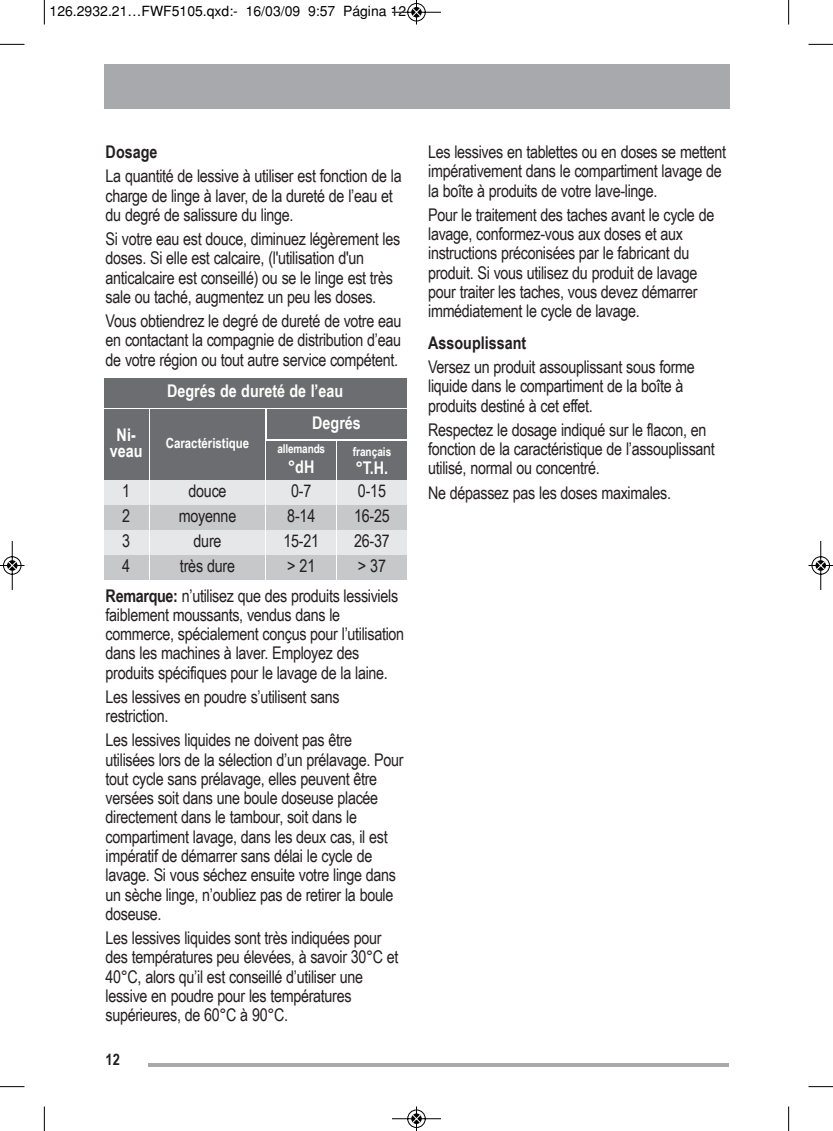
<style>
.page{position:relative;width:833px;height:1131px;background:#fff}
.page>*{position:absolute;margin:0;border:0;box-sizing:border-box;transform-origin:0 0}
.t1{font:17.5px/19.2px "Arial Narrow";letter-spacing:-.02em;color:#231f20}
.t2{font:700 17.5px/15.8px "Arial Narrow";color:#fff;text-align:center}
.t3{font:700 17.5px "Arial Narrow";color:#231f20}
.t4{font:700 15.75px "Arial Narrow";color:#231f20}
.t5{font:14px "Helvetica";color:#000}
.t6{font:700 14px "Arial Narrow";color:#fff}
.t7{font:700 12.25px "Arial Narrow";letter-spacing:-.015em;color:#fff}
.s1{font-weight:700}
</style>
<div class="page">
<div style="left:104px;top:377px;width:302px;height:30px;background:#6c6d70"></div>
<div style="left:104px;top:409px;width:45px;height:71px;background:#6c6d70"></div>
<div style="left:267px;top:409px;width:139px;height:30px;background:#6c6d70"></div>
<div style="left:267px;top:440px;width:69px;height:40px;background:#6c6d70"></div>
<div style="left:337px;top:440px;width:69px;height:40px;background:#6c6d70"></div>
<div style="left:150px;top:409px;width:115px;height:71px;background:#6c6d70"></div>
<div style="left:104px;top:480px;width:45px;height:25px;background:#e6e7e9"></div>
<div style="left:267px;top:480px;width:69px;height:25px;background:#e6e7e9"></div>
<div style="left:337px;top:480px;width:69px;height:25px;background:#e6e7e9"></div>
<div style="left:150px;top:480px;width:115px;height:25px;background:#e6e7e9"></div>
<div style="left:104px;top:505px;width:45px;height:25px;background:#c7c8ca"></div>
<div style="left:267px;top:505px;width:69px;height:25px;background:#c7c8ca"></div>
<div style="left:337px;top:505px;width:69px;height:25px;background:#c7c8ca"></div>
<div style="left:150px;top:505px;width:115px;height:25px;background:#c7c8ca"></div>
<div style="left:104px;top:530px;width:45px;height:24px;background:#e6e7e9"></div>
<div style="left:267px;top:530px;width:69px;height:24px;background:#e6e7e9"></div>
<div style="left:337px;top:530px;width:69px;height:24px;background:#e6e7e9"></div>
<div style="left:150px;top:530px;width:115px;height:24px;background:#e6e7e9"></div>
<div style="left:104px;top:554px;width:45px;height:25px;background:#c7c8ca"></div>
<div style="left:267px;top:554px;width:69px;height:25px;background:#c7c8ca"></div>
<div style="left:337px;top:554px;width:69px;height:25px;background:#c7c8ca"></div>
<div style="left:150px;top:554px;width:115px;height:25px;background:#c7c8ca"></div>
<hr style="left:149px;top:1063px;width:580px;height:3px;background:#a8a9ad">
<div style="left:104px;top:64px;width:625px;height:45px;background:#a8a9ad"></div>
<svg style="left:44px;top:0;width:1px;height:25px"></svg>
<svg style="left:0;top:44px;width:24px;height:1px"></svg>
<svg style="left:788px;top:0;width:1px;height:25px"></svg>
<svg style="left:808px;top:44px;width:25px;height:1px"></svg>
<svg style="left:44px;top:1106px;width:1px;height:24px"></svg>
<svg style="left:0;top:1086px;width:24px;height:1px"></svg>
<svg style="left:788px;top:1106px;width:1px;height:24px"></svg>
<svg style="left:808px;top:1086px;width:25px;height:1px"></svg>
<svg style="left:392px;top:0;width:49px;height:25px"></svg>
<svg style="left:392px;top:1106px;width:49px;height:24px"></svg>
<svg style="left:0;top:541px;width:25px;height:49px"></svg>
<svg style="left:808px;top:541px;width:25px;height:49px"></svg>
<p class="t5" style="left:50px;top:3px;width:358px">126.2932.21…FWF5105.qxd:- 16/03/09 9:57 Página 12</p>
<p class="t3" style="left:106px;top:142px;width:53px">Dosage</p>
<p class="t1" style="left:106px;top:166px;width:298px">La quantité de lessive à utiliser est fonction de la charge de linge à laver, de la dureté de l’eau et du degré de salissure du linge.</p>
<p class="t1" style="left:106px;top:229px;width:296px">Si votre eau est douce, diminuez légèrement les doses. Si elle est calcaire, (l'utilisation d'un anticalcaire est conseillé) ou se le linge est très sale ou taché, augmentez un peu les doses.</p>
<p class="t1" style="left:106px;top:311px;width:297px;text-align:justify">Vous obtiendrez le degré de dureté de votre eau en contactant la compagnie de distribution d’eau de votre région ou tout autre service compétent.</p>
<p class="t2" style="left:110px;top:427px;width:34px">Ni&shy;veau</p>
<p class="t2" style="left:167px;top:383px;width:178px">Degrés de dureté de l’eau</p>
<p class="t6" style="left:166px;top:435px;width:85px">Caractéristique</p>
<p class="t2" style="left:312px;top:414px;width:50px">Degrés</p>
<p class="t7" style="left:277px;top:442px;width:49px">allemands</p>
<p class="t2" style="left:288px;top:458px;width:28px">°dH</p>
<p class="t7" style="left:353px;top:445px;width:40px">français</p>
<p class="t2" style="left:356px;top:459px;width:34px">°T.H.</p>
<p class="t1" style="left:122px;top:481px;width:9px">1</p>
<p class="t1" style="left:188px;top:481px;width:40px">douce</p>
<p class="t1" style="left:291px;top:481px;width:22px">0-7</p>
<p class="t1" style="left:358px;top:481px;width:30px">0-15</p>
<p class="t1" style="left:122px;top:506px;width:9px">2</p>
<p class="t1" style="left:179px;top:506px;width:59px">moyenne</p>
<p class="t1" style="left:287px;top:506px;width:30px">8-14</p>
<p class="t1" style="left:354px;top:506px;width:37px">16-25</p>
<p class="t1" style="left:122px;top:531px;width:9px">3</p>
<p class="t1" style="left:194px;top:531px;width:30px">dure</p>
<p class="t1" style="left:283px;top:531px;width:37px">15-21</p>
<p class="t1" style="left:354px;top:531px;width:37px">26-37</p>
<p class="t1" style="left:122px;top:555px;width:9px">4</p>
<p class="t1" style="left:180px;top:555px;width:57px">très dure</p>
<p class="t1" style="left:287px;top:555px;width:30px">&gt; 21</p>
<p class="t1" style="left:358px;top:555px;width:30px">&gt; 37</p>
<p class="t1" style="left:106px;top:585px;width:300px"><span class="s1">Remarque:</span> n’utilisez que des produits lessiviels faiblement moussants, vendus dans le commerce, spécialement conçus pour l’utilisation dans les machines à laver. Employez des produits spécifiques pour le lavage de la laine.</p>
<p class="t1" style="left:106px;top:687px;width:235px">Les lessives en poudre s’utilisent sans restriction.</p>
<p class="t1" style="left:106px;top:730px;width:300px">Les lessives liquides ne doivent pas être utilisées lors de la sélection d’un prélavage. Pour tout cycle sans prélavage, elles peuvent être versées soit dans une boule doseuse placée directement dans le tambour, soit dans le compartiment lavage, dans les deux cas, il est impératif de démarrer sans délai le cycle de lavage. Si vous séchez ensuite votre linge dans un sèche linge, n’oubliez pas de retirer la boule doseuse.</p>
<p class="t1" style="left:106px;top:928px;width:295px">Les lessives liquides sont très indiquées pour des températures peu élevées, à savoir 30°C et 40°C, alors qu’il est conseillé d’utiliser une lessive en poudre pour les températures supérieures, de 60°C à 90°C.</p>
<p class="t4" style="left:106px;top:1050px;width:16px">12</p>
<p class="t1" style="left:428px;top:142px;width:299px">Les lessives en tablettes ou en doses se mettent impérativement dans le compartiment lavage de la boîte à produits de votre lave-linge.</p>
<p class="t1" style="left:428px;top:205px;width:288px">Pour le traitement des taches avant le cycle de lavage, conformez-vous aux doses et aux instructions préconisées par le fabricant du produit. Si vous utilisez du produit de lavage pour traiter les taches, vous devez démarrer immédiatement le cycle de lavage.</p>
<p class="t3" style="left:428px;top:332px;width:100px">Assouplissant</p>
<p class="t1" style="left:428px;top:357px;width:268px">Versez un produit assouplissant sous forme liquide dans le compartiment de la boîte à produits destiné à cet effet.</p>
<p class="t1" style="left:428px;top:420px;width:288px">Respectez le dosage indiqué sur le flacon, en fonction de la caractéristique de l’assouplissant utilisé, normal ou concentré.</p>
<p class="t1" style="left:428px;top:482px;width:244px">Ne dépassez pas les doses maximales.</p>
</div>
